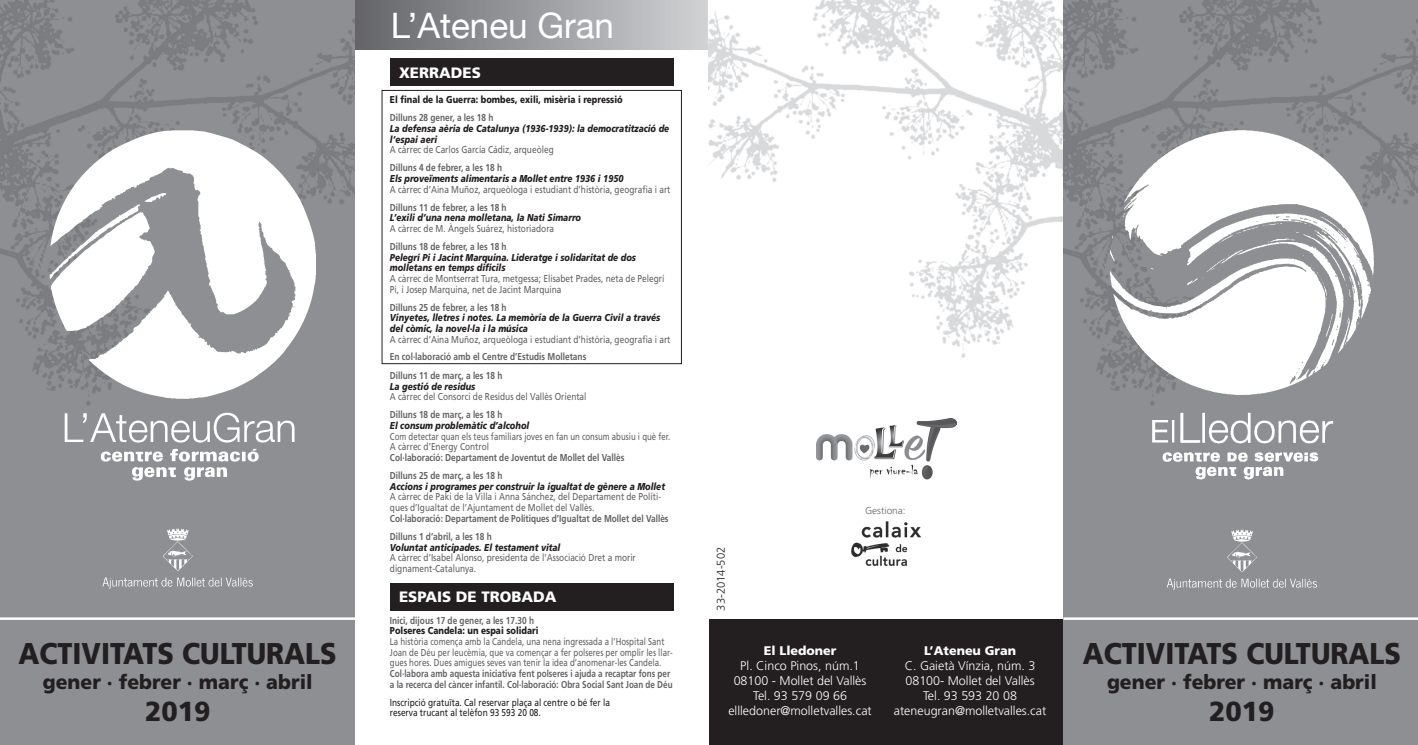
<style>
.page{position:relative;width:1418px;height:745px;background:#fff}
.page>*{position:absolute;margin:0;border:0;box-sizing:border-box;transform-origin:0 0}
.t1{font:35px "Helvetica Neue";color:#fff}
.t2{font:900 30px "Frutiger";color:#231f20;scale:.9 1}
.t3{font:900 27.5px "Frutiger";color:#231f20}
.t4{font:900 20px "Frutiger";color:#231f20}
.t5{font:900 15px "Frutiger";color:#fff}
.t6{font:300 12.5px "Frutiger";color:#fff}
.t7{font:900 12.5px "Frutiger";color:#fff}
.t8{font:300 11.25px "Frutiger";color:#231f20}
.t9{font:10px/10.6px "Frutiger";color:#636366;scale:.83 1}
.t10{font:italic 900 10px/10.6px "Frutiger";color:#231f20;scale:.83 1}
.t11{font:700 10px "Frutiger";color:#636366;scale:.83 1}
.t12{font:10px/10.6px "Frutiger";color:#636366;scale:.79 1}
.t13{font:700 10px/10.6px "Frutiger";color:#636366;scale:.81 1}
.t14{font:10px "Frutiger";color:#231f20;scale:.83 1}
.t15{font:900 10px "Frutiger";color:#231f20;scale:.83 1}
.t16{font:10px "Frutiger";color:#636366;scale:.78 1}
.t17{font:300 10px "Frutiger";color:#636366}
</style>
<div class="page">
<div style="left:390px;top:583px;width:283px;height:27px;background:#231f20"></div>
<div style="left:390px;top:58px;width:284px;height:28px;background:#231f20"></div>
<svg style="left:354px;top:0;width:355px;height:49px;background:#9a9b9e"></svg>
<img style="left:709px;top:0;width:708px;height:744px">
<div style="left:709px;top:618px;width:354px;height:126px;background:#231f20"></div>
<img style="left:851px;top:521px;width:69px;height:43px">
<img style="left:1124px;top:130px;width:115px;height:72px">
<img style="left:1152px;top:412px;width:166px;height:31px">
<hr style="left:1063px;top:617px;width:354px;height:2px;background:#fff">
<img style="left:0;top:0;width:354px;height:744px">
<hr style="left:0;top:617px;width:366px;height:2px;background:#fff">
<img style="left:163px;top:528px;width:25px;height:36px">
<img style="left:1226px;top:529px;width:26px;height:36px">
<img style="left:105px;top:130px;width:66px;height:25px">
<img style="left:213px;top:412px;width:26px;height:30px">
<div style="left:382px;top:90px;width:299px;height:274px;border:1px solid #231f20"></div>
<img style="left:816px;top:418px;width:140px;height:61px">
<p class="t2" style="left:19px;top:635px;width:355px">ACTIVITATS CULTURALS</p>
<p class="t4" style="left:43px;top:669px;width:271px">gener · febrer · març · abril</p>
<p class="t3" style="left:145px;top:693px;width:67px">2019</p>
<p class="t1" style="left:391px;top:4px;width:225px">L’Ateneu Gran</p>
<p class="t5" style="left:399px;top:64px;width:83px">XERRADES</p>
<p class="t15" style="left:390px;top:93px;width:282px">El final de la Guerra: bombes, exili, misèria i repressió</p>
<p class="t11" style="left:390px;top:112px;width:126px">Dilluns 28 gener, a les 18 h</p>
<p class="t10" style="left:390px;top:123px;width:338px">La defensa aèria de Catalunya (1936-1939): la democratització de l’espai aeri</p>
<p class="t9" style="left:390px;top:144px;width:199px">A càrrec de Carlos García Cádiz, arqueòleg</p>
<p class="t11" style="left:390px;top:162px;width:137px">Dilluns 4 de febrer, a les 18 h</p>
<p class="t10" style="left:390px;top:173px;width:283px">Els proveïments alimentaris a Mollet entre 1936 i 1950</p>
<p class="t9" style="left:390px;top:183px;width:339px">A càrrec d’Aina Muñoz, arqueòloga i estudiant d’història, geografia i art</p>
<p class="t11" style="left:390px;top:201px;width:142px">Dilluns 11 de febrer, a les 18 h</p>
<p class="t10" style="left:390px;top:212px;width:232px">L’exili d’una nena molletana, la Nati Simarro</p>
<p class="t9" style="left:390px;top:223px;width:199px">A càrrec de M. Àngels Suárez, historiadora</p>
<p class="t11" style="left:390px;top:241px;width:142px">Dilluns 18 de febrer, a les 18 h</p>
<p class="t10" style="left:390px;top:252px;width:298px">Pelegrí Pi i Jacint Marquina. Lideratge i solidaritat de dos</p>
<p class="t10" style="left:390px;top:262px;width:141px">molletans en temps difícils</p>
<p class="t9" style="left:390px;top:273px;width:332px">A càrrec de Montserrat Tura, metgessa; Elisabet Prades, neta de Pelegrí<br>Pi, i Josep Marquina, net de Jacint Marquina</p>
<p class="t11" style="left:390px;top:301px;width:142px">Dilluns 25 de febrer, a les 18 h</p>
<p class="t10" style="left:390px;top:312px;width:327px">Vinyetes, lletres i notes. La memòria de la Guerra Civil a través del còmic, la novel·la i la música</p>
<p class="t9" style="left:390px;top:333px;width:339px">A càrrec d’Aina Muñoz, arqueòloga i estudiant d’història, geografia i art</p>
<p class="t11" style="left:390px;top:350px;width:238px">En col·laboració amb el Centre d’Estudis Molletans</p>
<p class="t11" style="left:390px;top:369px;width:137px">Dilluns 11 de març, a les 18 h</p>
<p class="t10" style="left:390px;top:380px;width:104px">La gestió de residus</p>
<p class="t9" style="left:390px;top:391px;width:238px">A càrrec del Consorci de Residus del Vallès Oriental</p>
<p class="t11" style="left:390px;top:409px;width:137px">Dilluns 18 de març, a les 18 h</p>
<p class="t10" style="left:390px;top:420px;width:169px">El consum problemàtic d’alcohol</p>
<p class="t16" style="left:390px;top:430px;width:361px">Com detectar quan els teus familiars joves en fan un consum abusiu i què fer.</p>
<p class="t9" style="left:390px;top:441px;width:121px">A càrrec d’Energy Control</p>
<p class="t11" style="left:390px;top:451px;width:284px">Col·laboració: Departament de Joventut de Mollet del Vallès</p>
<p class="t11" style="left:390px;top:469px;width:137px">Dilluns 25 de març, a les 18 h</p>
<p class="t10" style="left:390px;top:480px;width:333px">Accions i programes per construir la igualtat de gènere a Mollet</p>
<p class="t9" style="left:390px;top:491px;width:328px">A càrrec de Paki de la Villa i Anna Sánchez, del Departament de Políti&shy;ques d’Igualtat de l’Ajuntament de Mollet del Vallès.</p>
<p class="t11" style="left:390px;top:512px;width:337px">Col·laboració: Departament de Polítiques d’Igualtat de Mollet del Vallès</p>
<p class="t11" style="left:390px;top:530px;width:124px">Dilluns 1 d’abril, a les 18 h</p>
<p class="t10" style="left:390px;top:541px;width:207px">Voluntat anticipades. El testament vital</p>
<p class="t9" style="left:390px;top:552px;width:298px">A càrrec d’Isabel Alonso, presidenta de l’Associació Dret a morir dignament-Catalunya.</p>
<p class="t5" style="left:399px;top:587px;width:159px">ESPAIS DE TROBADA</p>
<p class="t11" style="left:390px;top:614px;width:175px">Inici, dijous 17 de gener, a les 17.30 h</p>
<p class="t15" style="left:390px;top:624px;width:181px">Polseres Candela: un espai solidari</p>
<p class="t12" style="left:390px;top:635px;width:359px">La història comença amb la Candela, una nena ingressada a l’Hospital Sant<br>Joan de Déu per leucèmia, que va començar a fer polseres per omplir les llar&shy;gues hores. Dues amigues seves van tenir la idea d’anomenar-les Candela.</p>
<p class="t13" style="left:390px;top:667px;width:350px">Col·labora amb aquesta iniciativa fent polseres i ajuda a recaptar fons per a la recerca del càncer infantil. Col·laboració: Obra Social Sant Joan de Déu</p>
<p class="t14" style="left:390px;top:696px;width:267px">Inscripció gratuïta. Cal reservar plaça al centre o bé fer la</p>
<p class="t14" style="left:390px;top:706px;width:183px">reserva trucant al telèfon 93 593 20 08.</p>
<p class="t8" style="left:714px;top:610px;width:65px;rotate:-90deg">33-2014-502</p>
<p class="t17" style="left:865px;top:505px;width:42px">Gestiona:</p>
<p class="t7" style="left:763px;top:643px;width:74px">El Lledoner</p>
<p class="t6" style="left:740px;top:658px;width:121px">Pl. Cinco Pinos, núm.1</p>
<p class="t6" style="left:733px;top:673px;width:134px">08100 - Mollet del Vallès</p>
<p class="t6" style="left:753px;top:688px;width:95px">Tel. 93 579 09 66</p>
<p class="t6" style="left:728px;top:703px;width:145px">ellledoner@molletvalles.cat</p>
<p class="t7" style="left:924px;top:643px;width:94px">L’Ateneu Gran</p>
<p class="t6" style="left:904px;top:658px;width:132px">C. Gaietà Vínzia, núm. 3</p>
<p class="t6" style="left:905px;top:673px;width:131px">08100- Mollet del Vallès</p>
<p class="t6" style="left:923px;top:688px;width:95px">Tel. 93 593 20 08</p>
<p class="t6" style="left:893px;top:703px;width:154px">ateneugran@molletvalles.cat</p>
<p class="t2" style="left:1082px;top:635px;width:355px">ACTIVITATS CULTURALS</p>
<p class="t4" style="left:1106px;top:669px;width:271px">gener · febrer · març · abril</p>
<p class="t3" style="left:1209px;top:693px;width:67px">2019</p>
</div>
